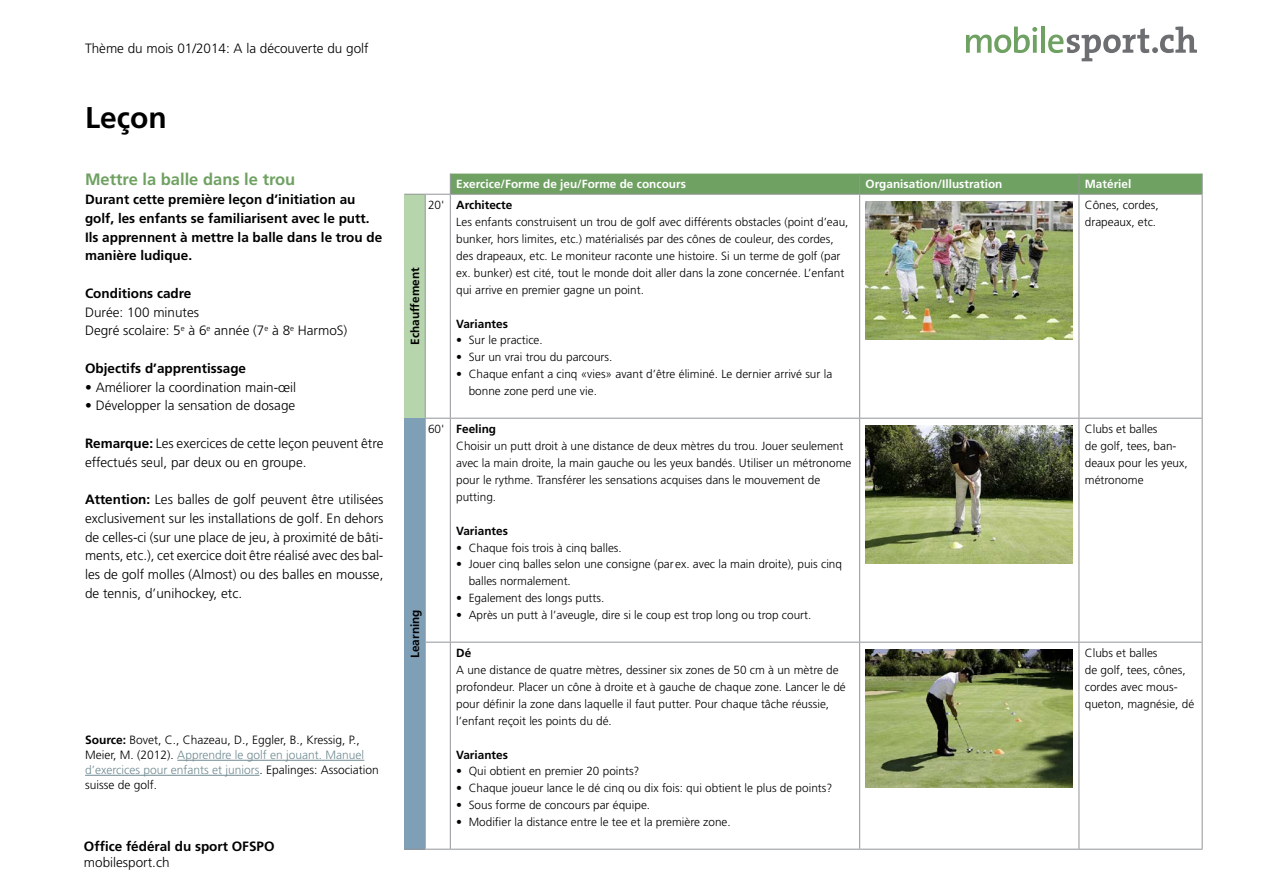
<style>
.page{position:relative;width:1263px;height:893px;background:#fff}
.page>*{position:absolute;margin:0;border:0;box-sizing:border-box;transform-origin:0 0}
.t1{font:700 30px "Frutiger LT";color:#000}
.t2{font:700 16.5px "Frutiger LT";color:#6fa162}
.t3{font:300 13.5px/18.8px "Frutiger LT";color:#000}
.t4{font:700 13.5px/18.8px "Frutiger LT";color:#000}
.t5{font:300 12px/15px "Frutiger LT";color:#000}
.t6{font:300 11.85px/17px "Frutiger LT";color:#000}
.t7{font:700 11.85px "Frutiger LT";color:#fff}
.t8{font:700 11.85px "Frutiger LT";color:#000}
.s1{font-weight:700}
.s2{color:#728c94}
</style>
<div class="page">
<svg style="left:966px;top:27px;width:71px;height:26px"></svg>
<hr style="left:1041px;top:27px;width:4px;height:26px;background:#6fa162">
<svg style="left:1048px;top:27px;width:149px;height:34px"></svg>
<hr style="left:177px;top:760px;width:187px;height:1px;background:#728c94">
<hr style="left:85px;top:775px;width:175px;height:1px;background:#728c94">
<div style="left:404px;top:194px;width:21px;height:224px;background:#b6d5ad"></div>
<div style="left:404px;top:418px;width:21px;height:431px;background:#7f9fb7"></div>
<hr style="left:859px;top:195px;width:1px;height:223px;background:#939598">
<hr style="left:1078px;top:195px;width:1px;height:223px;background:#939598">
<hr style="left:1202px;top:195px;width:1px;height:223px;background:#939598">
<hr style="left:859px;top:419px;width:1px;height:223px;background:#939598">
<hr style="left:1078px;top:419px;width:1px;height:223px;background:#939598">
<hr style="left:1202px;top:419px;width:1px;height:223px;background:#939598">
<hr style="left:859px;top:642px;width:1px;height:207px;background:#939598">
<hr style="left:1078px;top:642px;width:1px;height:207px;background:#939598">
<hr style="left:1202px;top:642px;width:1px;height:207px;background:#939598">
<hr style="left:425px;top:195px;width:1px;height:223px;background:#939598">
<hr style="left:450px;top:195px;width:1px;height:223px;background:#939598">
<hr style="left:425px;top:419px;width:1px;height:223px;background:#939598">
<hr style="left:450px;top:419px;width:1px;height:223px;background:#939598">
<hr style="left:425px;top:642px;width:1px;height:207px;background:#939598">
<hr style="left:450px;top:642px;width:1px;height:207px;background:#939598">
<svg style="left:404px;top:174px;width:799px;height:21px;background:#7aa66e"></svg>
<svg style="left:425px;top:418px;width:25px;height:1px"></svg>
<hr style="left:450px;top:418px;width:410px;height:1px;background:#939598">
<hr style="left:860px;top:418px;width:219px;height:1px;background:#939598">
<hr style="left:1079px;top:418px;width:123px;height:1px;background:#939598">
<svg style="left:425px;top:642px;width:25px;height:1px"></svg>
<hr style="left:450px;top:642px;width:410px;height:1px;background:#939598">
<hr style="left:860px;top:642px;width:219px;height:1px;background:#939598">
<hr style="left:1079px;top:642px;width:123px;height:1px;background:#939598">
<svg style="left:404px;top:849px;width:46px;height:1px"></svg>
<hr style="left:450px;top:849px;width:410px;height:1px;background:#939598">
<hr style="left:860px;top:849px;width:219px;height:1px;background:#939598">
<hr style="left:1079px;top:849px;width:123px;height:1px;background:#939598">
<img style="left:865px;top:201px;width:207px;height:138px">
<img style="left:865px;top:425px;width:207px;height:138px">
<img style="left:865px;top:649px;width:207px;height:138px">
<p class="t3" style="left:85px;top:39px;width:285px">Thème du mois 01/2014: A la découverte du golf</p>
<h1 class="t1" style="left:85px;top:100px;width:83px">Leçon</h1>
<h2 class="t2" style="left:85px;top:170px;width:212px">Mettre la balle dans le trou</h2>
<p class="t4" style="left:85px;top:190px;width:299px">Durant cette première leçon d’initiation au golf, les enfants se familiarisent avec le putt.<br>Ils apprennent à mettre la balle dans le trou de manière ludique.</p>
<p class="t4" style="left:85px;top:284px;width:108px">Conditions cadre</p>
<p class="t3" style="left:85px;top:303px;width:264px">Durée: 100 minutes<br>Degré scolaire: 5<sup>e</sup> à 6<sup>e</sup> année (7<sup>e</sup> à 8<sup>e</sup> HarmoS)</p>
<p class="t4" style="left:85px;top:359px;width:163px">Objectifs d’apprentissage</p>
<p class="t3" style="left:85px;top:378px;width:213px">• Améliorer la coordination main-œil</p>
<p class="t3" style="left:85px;top:396px;width:212px">• Développer la sensation de dosage</p>
<p class="t3" style="left:85px;top:434px;width:300px"><span class="s1">Remarque:</span> Les exercices de cette leçon peuvent être effectués seul, par deux ou en groupe.</p>
<p class="t3" style="left:85px;top:490px;width:300px;text-align:justify"><span class="s1">Attention:</span> Les balles de golf peuvent être utilisées exclusivement sur les installations de golf. En dehors de celles-ci (sur une place de jeu, à proximité de bâti&shy;ments, etc.), cet exercice doit être réalisé avec des bal&shy;les de golf molles (Almost) ou des balles en mousse, de tennis, d’unihockey, etc.</p>
<p class="t5" style="left:85px;top:733px;width:295px"><span class="s1">Source:</span> Bovet, C., Chazeau, D., Eggler, B., Kressig, P., Meier, M. (2012). <span class="s2">Apprendre le golf en jouant. Manuel d’exercices pour enfants et juniors</span>. Epalinges: Association suisse de golf.</p>
<p class="t4" style="left:84px;top:837px;width:192px">Office fédéral du sport OFSPO</p>
<p class="t3" style="left:84px;top:854px;width:87px">mobilesport.ch</p>
<p class="t8" style="left:408px;top:345px;width:79px;rotate:-90deg">Echauffement</p>
<p class="t7" style="left:456px;top:177px;width:231px">Exercice/Forme de jeu/Forme de concours</p>
<p class="t7" style="left:865px;top:177px;width:138px">Organisation/Illustration</p>
<p class="t7" style="left:1085px;top:177px;width:48px">Matériel</p>
<p class="t6" style="left:456px;top:197px;width:394px;text-indent:-28px">20' <span class="s1">Architecte<br></span>Les enfants construisent un trou de golf avec différents obstacles (point d’eau, bunker, hors limites, etc.) matérialisés par des cônes de couleur, des cordes, des drapeaux, etc. Le moniteur raconte une histoire. Si un terme de golf (par ex. bunker) est cité, tout le monde doit aller dans la zone concernée. L’enfant qui arrive en premier gagne un point.</p>
<p class="t8" style="left:456px;top:316px;width:53px">Variantes</p>
<p class="t6" style="left:456px;top:332px;width:88px">• Sur le practice.</p>
<p class="t6" style="left:456px;top:349px;width:158px">• Sur un vrai trou du parcours.</p>
<p class="t6" style="left:469px;top:366px;width:365px;text-indent:-13px">• Chaque enfant a cinq «vies» avant d’être éliminé. Le dernier arrivé sur la bonne zone perd une vie.</p>
<p class="t6" style="left:1085px;top:197px;width:75px">Cônes, cordes, drapeaux, etc.</p>
<p class="t6" style="left:456px;top:420px;width:397px;text-indent:-28px">60' <span class="s1">Feeling<br></span>Choisir un putt droit à une distance de deux mètres du trou. Jouer seulement avec la main droite, la main gauche ou les yeux bandés. Utiliser un métronome pour le rythme. Transférer les sensations acquises dans le mouvement de putting.</p>
<p class="t8" style="left:456px;top:523px;width:53px">Variantes</p>
<p class="t6" style="left:456px;top:539px;width:167px">• Chaque fois trois à cinq balles.</p>
<p class="t6" style="left:469px;top:556px;width:375px;text-indent:-13px">• Jouer cinq balles selon une consigne (par ex. avec la main droite), puis cinq balles normalement.</p>
<p class="t6" style="left:456px;top:590px;width:150px">• Egalement des longs putts.</p>
<p class="t6" style="left:456px;top:607px;width:357px">• Après un putt à l’aveugle, dire si le coup est trop long ou trop court.</p>
<p class="t8" style="left:408px;top:658px;width:50px;rotate:-90deg">Learning</p>
<p class="t8" style="left:456px;top:646px;width:17px">Dé</p>
<p class="t6" style="left:456px;top:661px;width:391px">A une distance de quatre mètres, dessiner six zones de 50 cm à un mètre de profondeur. Placer un cône à droite et à gauche de chaque zone. Lancer le dé pour définir la zone dans laquelle il faut putter. Pour chaque tâche réussie, l’enfant reçoit les points du dé.</p>
<p class="t8" style="left:456px;top:747px;width:53px">Variantes</p>
<p class="t6" style="left:456px;top:763px;width:185px">• Qui obtient en premier 20 points?</p>
<p class="t6" style="left:456px;top:780px;width:378px">• Chaque joueur lance le dé cinq ou dix fois: qui obtient le plus de points?</p>
<p class="t6" style="left:456px;top:797px;width:195px">• Sous forme de concours par équipe.</p>
<p class="t6" style="left:456px;top:814px;width:276px">• Modifier la distance entre le tee et la première zone.</p>
<p class="t6" style="left:1085px;top:420px;width:104px">Clubs et balles<br>de golf, tees, ban&shy;deaux pour les yeux, métronome</p>
<p class="t6" style="left:1085px;top:644px;width:111px">Clubs et balles<br>de golf, tees, cônes, cordes avec mous&shy;queton, magnésie, dé</p>
</div>
